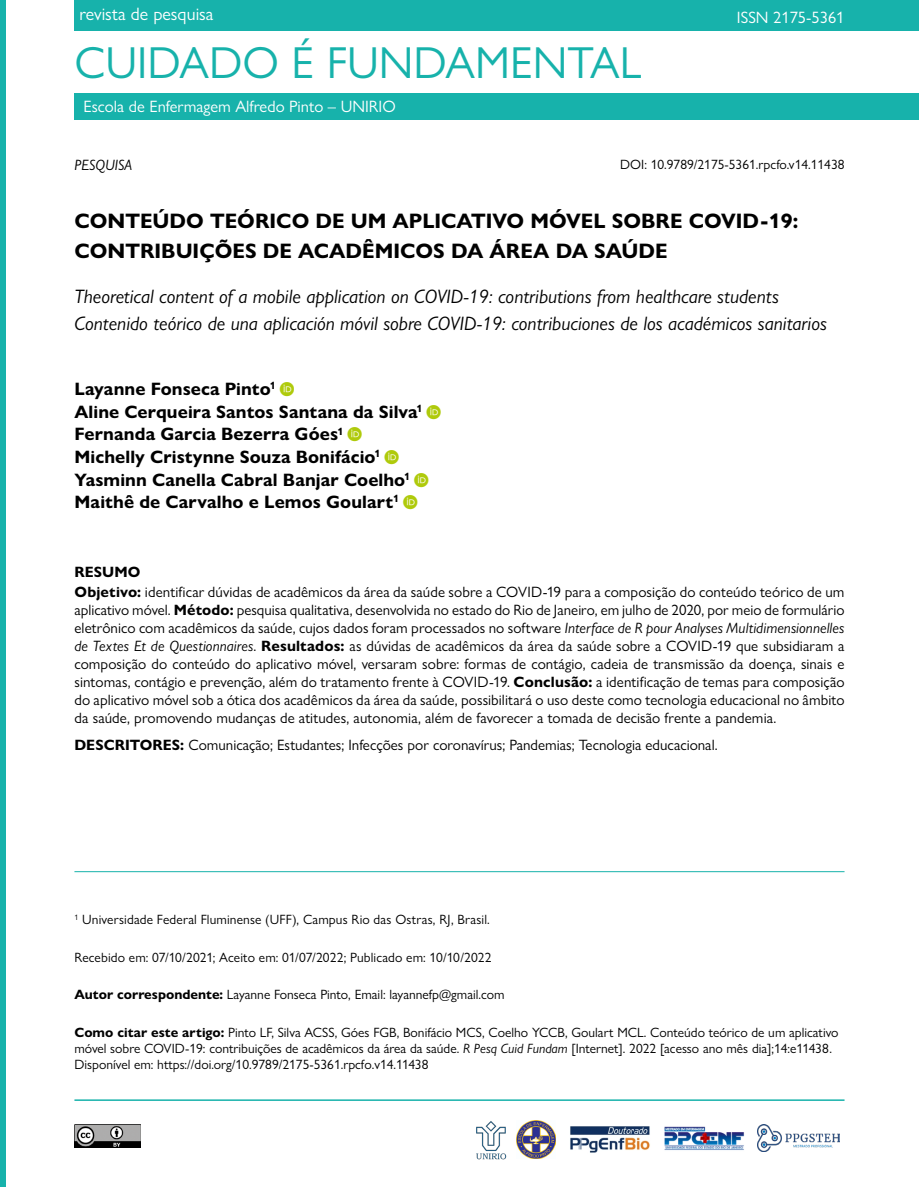
<style>
.page{position:relative;width:919px;height:1187px;background:#fff}
.page>*{position:absolute;margin:0;border:0;box-sizing:border-box;transform-origin:0 0}
.t1{font:45px "Gill Sans Nova";color:#17b2ab}
.t2{font:700 21px/30px "Gill Sans Nova";color:#000}
.t3{font:italic 19.5px/27.6px "Gill Sans Nova";color:#000}
.t4{font:700 18px/22.5px "Gill Sans Nova";letter-spacing:.005em;color:#000}
.t5{font:18px "Gill Sans Nova";color:#fff}
.t6{font:16.5px "Gill Sans Nova";color:#fff}
.t7{font:15px/18px "Gill Sans Nova";letter-spacing:.005em;color:#000}
.t8{font:italic 15px "Gill Sans Nova";color:#000}
.t9{font:13.5px/16.2px "Gill Sans Nova";color:#000}
.s1{font-weight:700}
.s2{font-style:italic}
</style>
<div class="page">
<div style="left:74px;top:0;width:844px;height:31px;background:#17b2ab"></div>
<div style="left:74px;top:93px;width:844px;height:27px;background:#17b2ab"></div>
<div style="left:0;top:0;width:5px;height:1186px;background:#17b2ab"></div>
<img style="left:74px;top:1124px;width:66px;height:23px">
<hr style="left:74px;top:1099px;width:770px;height:1px;background:#17b2ab">
<img style="left:476px;top:1121px;width:31px;height:39px">
<img style="left:570px;top:1126px;width:80px;height:27px">
<img style="left:664px;top:1126px;width:80px;height:24px">
<img style="left:516px;top:1120px;width:39px;height:38px">
<img style="left:757px;top:1124px;width:82px;height:27px">
<hr style="left:74px;top:871px;width:770px;height:1px;background:#17b2ab">
<p class="t5" style="left:79px;top:3px;width:135px">revista de pesquisa</p>
<h1 class="t1" style="left:74px;top:35px;width:568px">CUIDADO É FUNDAMENTAL</h1>
<p class="t6" style="left:84px;top:97px;width:313px">Escola de Enfermagem Alfredo Pinto – UNIRIO</p>
<p class="t6" style="left:736px;top:7px;width:109px">ISSN 2175-5361</p>
<p class="t9" style="left:620px;top:156px;width:226px">DOI: 10.9789/2175-5361.rpcfo.v14.11438</p>
<h2 class="t2" style="left:74px;top:206px;width:725px">CONTEÚDO TEÓRICO DE UM APLICATIVO MÓVEL SOBRE COVID-19:<br>CONTRIBUIÇÕES DE ACADÊMICOS DA ÁREA DA SAÚDE</h2>
<h3 class="t3" style="left:74px;top:282px;width:753px">Theoretical content of a mobile application on COVID-19: contributions from healthcare students<br>Contenido teórico de una aplicación móvil sobre COVID-19: contribuciones de los académicos sanitarios</h3>
<p class="t8" style="left:74px;top:156px;width:59px">PESQUISA</p>
<p class="t4" style="left:74px;top:378px;width:349px">Layanne Fonseca Pinto<sup>1<br></sup>Aline Cerqueira Santos Santana da Silva<sup>1<br></sup>Fernanda Garcia Bezerra Góes<sup>1<br></sup>Michelly Cristynne Souza Bonifácio<sup>1<br></sup>Yasminn Canella Cabral Banjar Coelho<sup>1<br></sup>Maithê de Carvalho e Lemos Goulart<sup>1</sup></p>
<p class="t7" style="left:74px;top:561px;width:771px;line-height:20.1px"><span class="s1">RESUMO<br>Objetivo:</span> identificar dúvidas de acadêmicos da área da saúde sobre a COVID-19 para a composição do conteúdo teórico de um</p>
<p class="t7" style="left:74px;top:601px;width:771px;text-align:justify">aplicativo móvel. <span class="s1">Método:</span> pesquisa qualitativa, desenvolvida no estado do Rio de Janeiro, em julho de 2020, por meio de formulário eletrônico com acadêmicos da saúde, cujos dados foram processados no software <span class="s2">Interface de R pour Analyses Multidimensionnelles de Textes Et de Questionnaires</span>. <span class="s1">Resultados:</span> as dúvidas de acadêmicos da área da saúde sobre a COVID-19 que subsidiaram a composição do conteúdo do aplicativo móvel, versaram sobre: formas de contágio, cadeia de transmissão da doença, sinais e sintomas, contágio e prevenção, além do tratamento frente à COVID-19. <span class="s1">Conclusão:</span> a identificação de temas para composição do aplicativo móvel sob a ótica dos acadêmicos da área da saúde, possibilitará o uso deste como tecnologia educacional no âmbito da saúde, promovendo mudanças de atitudes, autonomia, além de favorecer a tomada de decisão frente a pandemia.</p>
<p class="t7" style="left:74px;top:735px;width:644px"><span class="s1">DESCRITORES:</span> Comunicação; Estudantes; Infecções por coronavírus; Pandemias; Tecnologia educacional.</p>
<p class="t9" style="left:74px;top:911px;width:417px"><sup>1</sup> Universidade Federal Fluminense (UFF), Campus Rio das Ostras, RJ, Brasil.</p>
<p class="t9" style="left:74px;top:948px;width:419px">Recebido em: 07/10/2021; Aceito em: 01/07/2022; Publicado em: 10/10/2022</p>
<p class="t9" style="left:74px;top:986px;width:431px"><span class="s1">Autor correspondente:</span> Layanne Fonseca Pinto, Email: layannefp@gmail.com</p>
<p class="t9" style="left:74px;top:1023px;width:765px"><span class="s1">Como citar este artigo:</span> Pinto LF, Silva ACSS, Góes FGB, Bonifácio MCS, Coelho YCCB, Goulart MCL. Conteúdo teórico de um aplicativo móvel sobre COVID-19: contribuições de acadêmicos da área da saúde. <span class="s2">R Pesq Cuid Fundam</span> [Internet]. 2022 [acesso ano mês dia];14:e11438.<br>Disponível em: https://doi.org/10.9789/2175-5361.rpcfo.v14.11438</p>
</div>
